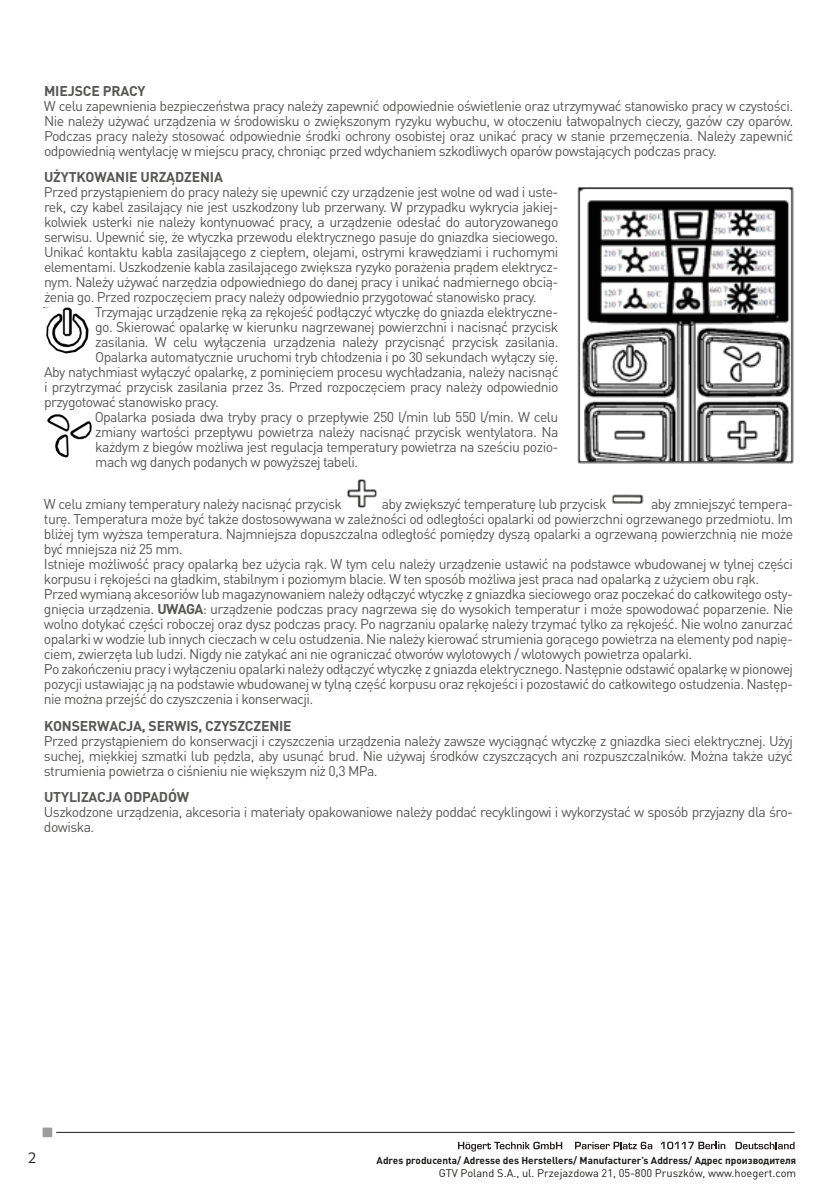
<style>
.page{position:relative;width:840px;height:1191px;background:#fff}
.page>*{position:absolute;margin:0;border:0;box-sizing:border-box;transform-origin:0 0}
.t1{font:16px "Merel";color:#1d1d1b}
.t2{font:14px/15px "DIN Pro";letter-spacing:-.04em;color:#575756;text-align:justify}
.t3{font:700 14px "DIN Pro";letter-spacing:-.01em;color:#575756}
.t4{font:11px "DIN Pro";color:#1d1d1b}
.t5{font:700 10px "DIN Pro";color:#1d1d1b}
.s1{font-weight:700}
</style>
<div class="page">
<svg style="left:43px;top:1127px;width:9px;height:10px"></svg>
<hr style="left:56px;top:1131px;width:738px;height:1px;background:#1d1d1b">
<svg style="left:458px;top:1141px;width:104px;height:10px"></svg>
<svg style="left:575px;top:1141px;width:77px;height:8px"></svg>
<svg style="left:660px;top:1141px;width:65px;height:8px"></svg>
<svg style="left:735px;top:1141px;width:59px;height:8px"></svg>
<img style="left:46px;top:308px;width:43px;height:46px">
<img style="left:47px;top:414px;width:45px;height:44px">
<img style="left:347px;top:479px;width:30px;height:29px">
<img style="left:611px;top:494px;width:33px;height:10px">
<img style="left:577px;top:187px;width:215px;height:276px">
<p class="t3" style="left:44px;top:81px;width:103px">MIEJSCE PRACY</p>
<p class="t2" style="left:44px;top:98px;width:750px">W celu zapewnienia bezpieczeństwa pracy należy zapewnić odpowiednie oświetlenie oraz utrzymywać stanowisko pracy w czystości.<br>Nie należy używać urządzenia w środowisku o zwiększonym ryzyku wybuchu, w otoczeniu łatwopalnych cieczy, gazów czy oparów.<br>Podczas pracy należy stosować odpowiednie środki ochrony osobistej oraz unikać pracy w stanie przemęczenia. Należy zapewnić odpowiednią wentylację w miejscu pracy, chroniąc przed wdychaniem szkodliwych oparów powstających podczas pracy.</p>
<p class="t3" style="left:44px;top:167px;width:180px">UŻYTKOWANIE URZĄDZENIA</p>
<p class="t2" style="left:44px;top:184px;width:515px">Przed przystąpieniem do pracy należy się upewnić czy urządzenie jest wolne od wad i uste&shy;rek, czy kabel zasilający nie jest uszkodzony lub przerwany. W przypadku wykrycia jakiej&shy;kolwiek usterki nie należy kontynuować pracy, a urządzenie odesłać do autoryzowanego serwisu. Upewnić się, że wtyczka przewodu elektrycznego pasuje do gniazdka sieciowego.<br>Unikać kontaktu kabla zasilającego z ciepłem, olejami, ostrymi krawędziami i ruchomymi elementami. Uszkodzenie kabla zasilającego zwiększa ryzyko porażenia prądem elektrycz&shy;nym. Należy używać narzędzia odpowiedniego do danej pracy i unikać nadmiernego obcią&shy;żenia go. Przed rozpoczęciem pracy należy odpowiednio przygotować stanowisko pracy.</p>
<p class="t2" style="left:95px;top:304px;width:465px">Trzymając urządzenie ręką za rękojeść podłączyć wtyczkę do gniazda elektryczne-</p>
<p class="t2" style="left:95px;top:319px;width:464px">go. Skierować opalarkę w kierunku nagrzewanej powierzchni i nacisnąć przycisk</p>
<p class="t2" style="left:95px;top:334px;width:464px">zasilania. W celu wyłączenia urządzenia należy przycisnąć przycisk zasilania.</p>
<p class="t2" style="left:95px;top:349px;width:464px">Opalarka automatycznie uruchomi tryb chłodzenia i po 30 sekundach wyłączy się.</p>
<p class="t2" style="left:44px;top:364px;width:515px">Aby natychmiast wyłączyć opalarkę, z pominięciem procesu wychładzania, należy nacisnąć</p>
<p class="t2" style="left:44px;top:379px;width:515px">i przytrzymać przycisk zasilania przez 3s. Przed rozpoczęciem pracy należy odpowiednio</p>
<p class="t2" style="left:44px;top:394px;width:176px">przygotować stanowisko pracy.</p>
<p class="t2" style="left:95px;top:409px;width:465px">Opalarka posiada dwa tryby pracy o przepływie 250 l/min lub 550 l/min. W celu</p>
<p class="t2" style="left:95px;top:424px;width:464px">zmiany wartości przepływu powietrza należy nacisnąć przycisk wentylatora. Na</p>
<p class="t2" style="left:95px;top:439px;width:464px">każdym z biegów możliwa jest regulacja temperatury powietrza na sześciu pozio-</p>
<p class="t2" style="left:95px;top:454px;width:264px">mach wg danych podanych w powyższej tabeli.</p>
<p class="t2" style="left:44px;top:496px;width:299px">W celu zmiany temperatury należy nacisnąć przycisk</p>
<p class="t2" style="left:381px;top:496px;width:226px">aby zwiększyć temperaturę lub przycisk</p>
<p class="t2" style="left:44px;top:496px;width:750px;text-align:left;text-indent:606px">aby zmniejszyć tempera&shy;turę. Temperatura może być także dostosowywana w zależności od odległości opalarki od powierzchni ogrzewanego przedmiotu. Im bliżej tym wyższa temperatura. Najmniejsza dopuszczalna odległość pomiędzy dyszą opalarki a ogrzewaną powierzchnią nie może być mniejsza niż 25 mm.<br>Istnieje możliwość pracy opalarką bez użycia rąk. W tym celu należy urządzenie ustawić na podstawce wbudowanej w tylnej części korpusu i rękojeści na gładkim, stabilnym i poziomym blacie. W ten sposób możliwa jest praca nad opalarką z użyciem obu rąk.<br>Przed wymianą akcesoriów lub magazynowaniem należy odłączyć wtyczkę z gniazdka sieciowego oraz poczekać do całkowitego osty&shy;gnięcia urządzenia. <span class="s1">UWAGA</span>: urządzenie podczas pracy nagrzewa się do wysokich temperatur i może spowodować poparzenie. Nie wolno dotykać części roboczej oraz dysz podczas pracy. Po nagrzaniu opalarkę należy trzymać tylko za rękojeść. Nie wolno zanurzać opalarki w wodzie lub innych cieczach w celu ostudzenia. Nie należy kierować strumienia gorącego powietrza na elementy pod napię&shy;ciem, zwierzęta lub ludzi. Nigdy nie zatykać ani nie ograniczać otworów wylotowych / wlotowych powietrza opalarki.<br>Po zakończeniu pracy i wyłączeniu opalarki należy odłączyć wtyczkę z gniazda elektrycznego. Następnie odstawić opalarkę w pionowej pozycji ustawiając ją na podstawie wbudowanej w tylną część korpusu oraz rękojeści i pozostawić do całkowitego ostudzenia. Następ&shy;nie można przejść do czyszczenia i konserwacji.</p>
<p class="t3" style="left:44px;top:716px;width:249px">KONSERWACJA, SERWIS, CZYSZCZENIE</p>
<p class="t2" style="left:44px;top:732px;width:750px">Przed przystąpieniem do konserwacji i czyszczenia urządzenia należy zawsze wyciągnąć wtyczkę z gniazdka sieci elektrycznej. Użyj suchej, miękkiej szmatki lub pędzla, aby usunąć brud. Nie używaj środków czyszczących ani rozpuszczalników. Można także użyć strumienia powietrza o ciśnieniu nie większym niż 0,3 MPa.</p>
<p class="t3" style="left:44px;top:787px;width:146px">UTYLIZACJA ODPADÓW</p>
<p class="t2" style="left:44px;top:804px;width:750px">Uszkodzone urządzenia, akcesoria i materiały opakowaniowe należy poddać recyklingowi i wykorzystać w sposób przyjazny dla śro&shy;dowiska.</p>
<p class="t1" style="left:28px;top:1145px;width:10px">2</p>
<p class="t5" style="left:376px;top:1153px;width:421px">Adres producenta/ Adresse des Herstellers/ Manufacturer’s Address/ Адрес производителя</p>
<p class="t4" style="left:438px;top:1165px;width:359px">GTV Poland S.A., ul. Przejazdowa 21, 05-800 Pruszków, www.hoegert.com</p>
</div>
